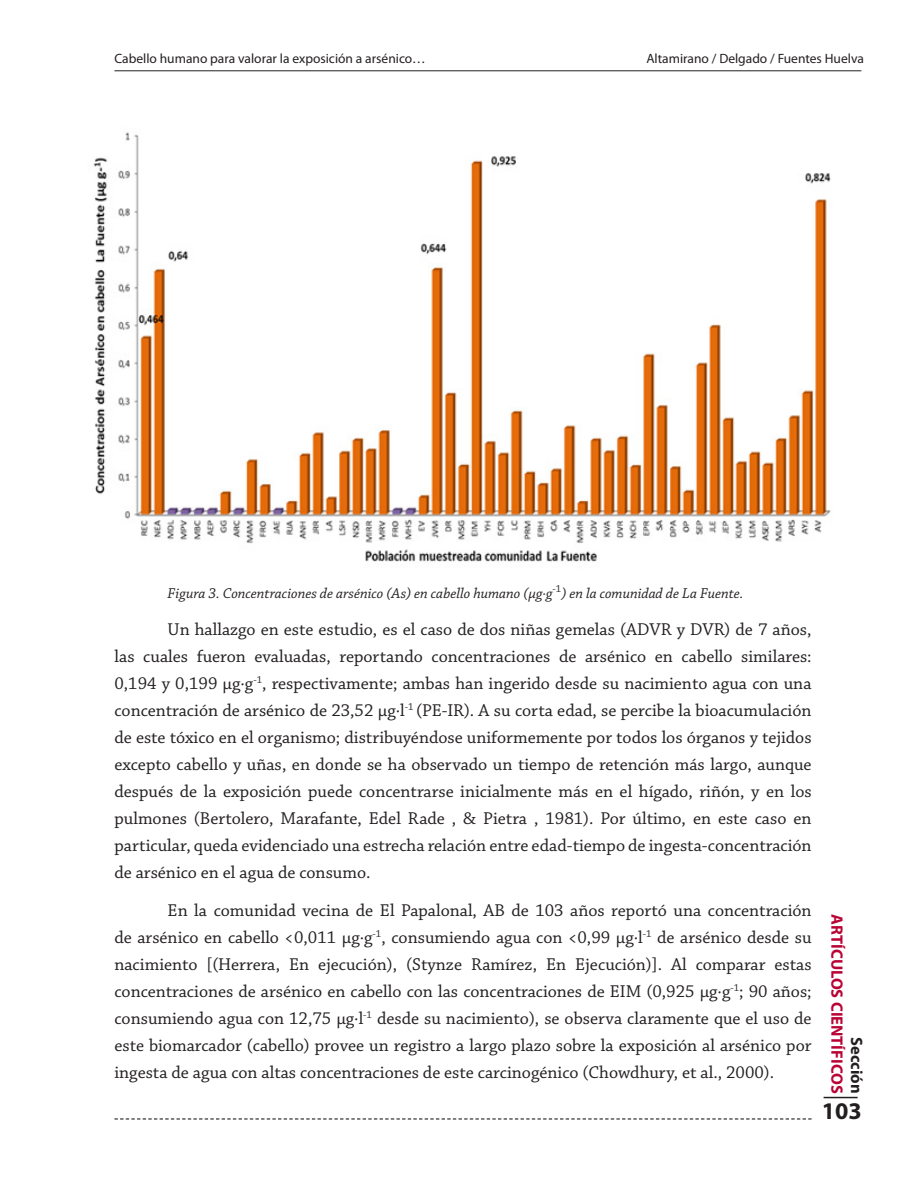
<style>
.page{position:relative;width:918px;height:1188px;background:#fff}
.page>*{position:absolute;margin:0;border:0;box-sizing:border-box;transform-origin:0 0}
.t1{font:700 24px "Myriad Pro";color:#231f20}
.t2{font:18px/27px "Chaparral Pro";color:#231f20;text-align:justify}
.t3{font:700 16.5px "Myriad Pro";color:#b90335}
.t4{font:700 16.5px "Myriad Pro";color:#231f20}
.t5{font:italic 15px "Chaparral Pro";color:#231f20}
.t6{font:13.5px "Myriad Pro";color:#231f20}
</style>
<div class="page">
<img style="left:93px;top:132px;width:738px;height:430px">
<hr style="left:114px;top:70px;width:747px;height:1px;background:#231f20">
<hr style="left:824px;top:1097px;width:34px;height:1px;background:#231f20">
<svg style="left:114px;top:1118px;width:698px;height:2px"></svg>
<p class="t6" style="left:114px;top:50px;width:313px">Cabello humano para valorar la exposición a arsénico…</p>
<p class="t6" style="left:646px;top:50px;width:219px">Altamirano / Delgado / Fuentes Huelva</p>
<p class="t5" style="left:168px;top:585px;width:577px">Figura 3. Concentraciones de arsénico (As) en cabello humano (µg·g<sup>-1</sup>) en la comunidad de La Fuente.</p>
<p class="t2" style="left:114px;top:617px;width:699px;text-indent:53px">Un hallazgo en este estudio, es el caso de dos niñas gemelas (ADVR y DVR) de 7 años, las cuales fueron evaluadas, reportando concentraciones de arsénico en cabello similares:<br>0,194 y 0,199 µg·g<sup>-1</sup>, respectivamente; ambas han ingerido desde su nacimiento agua con una concentración de arsénico de 23,52 µg·l<sup>-1</sup> (PE-IR). A su corta edad, se percibe la bioacumulación de este tóxico en el organismo; distribuyéndose uniformemente por todos los órganos y tejidos excepto cabello y uñas, en donde se ha observado un tiempo de retención más largo, aunque después de la exposición puede concentrarse inicialmente más en el hígado, riñón, y en los pulmones (Bertolero, Marafante, Edel Rade , &amp; Pietra , 1981). Por último, en este caso en particular, queda evidenciado una estrecha relación entre edad-tiempo de ingesta-concentración de arsénico en el agua de consumo.</p>
<p class="t2" style="left:114px;top:897px;width:699px;text-indent:53px">En la comunidad vecina de El Papalonal, AB de 103 años reportó una concentración de arsénico en cabello &lt;0,011 µg·g<sup>-1</sup>, consumiendo agua con &lt;0,99 µg·l<sup>-1</sup> de arsénico desde su nacimiento [(Herrera, En ejecución), (Stynze Ramírez, En Ejecución)]. Al comparar estas concentraciones de arsénico en cabello con las concentraciones de EIM (0,925 µg·g<sup>-1</sup>; 90 años; consumiendo agua con 12,75 µg·l<sup>-1</sup> desde su nacimiento), se observa claramente que el uso de este biomarcador (cabello) provee un registro a largo plazo sobre la exposición al arsénico por ingesta de agua con altas concentraciones de este carcinogénico (Chowdhury, et al., 2000).</p>
<p class="t3" style="left:848px;top:914px;width:181px;rotate:90deg">ARTÍCULOS CIENTÍFICOS</p>
<h1 class="t1" style="left:822px;top:1095px;width:41px">103</h1>
<p class="t4" style="left:868px;top:1037px;width:58px;rotate:90deg">Sección</p>
</div>
